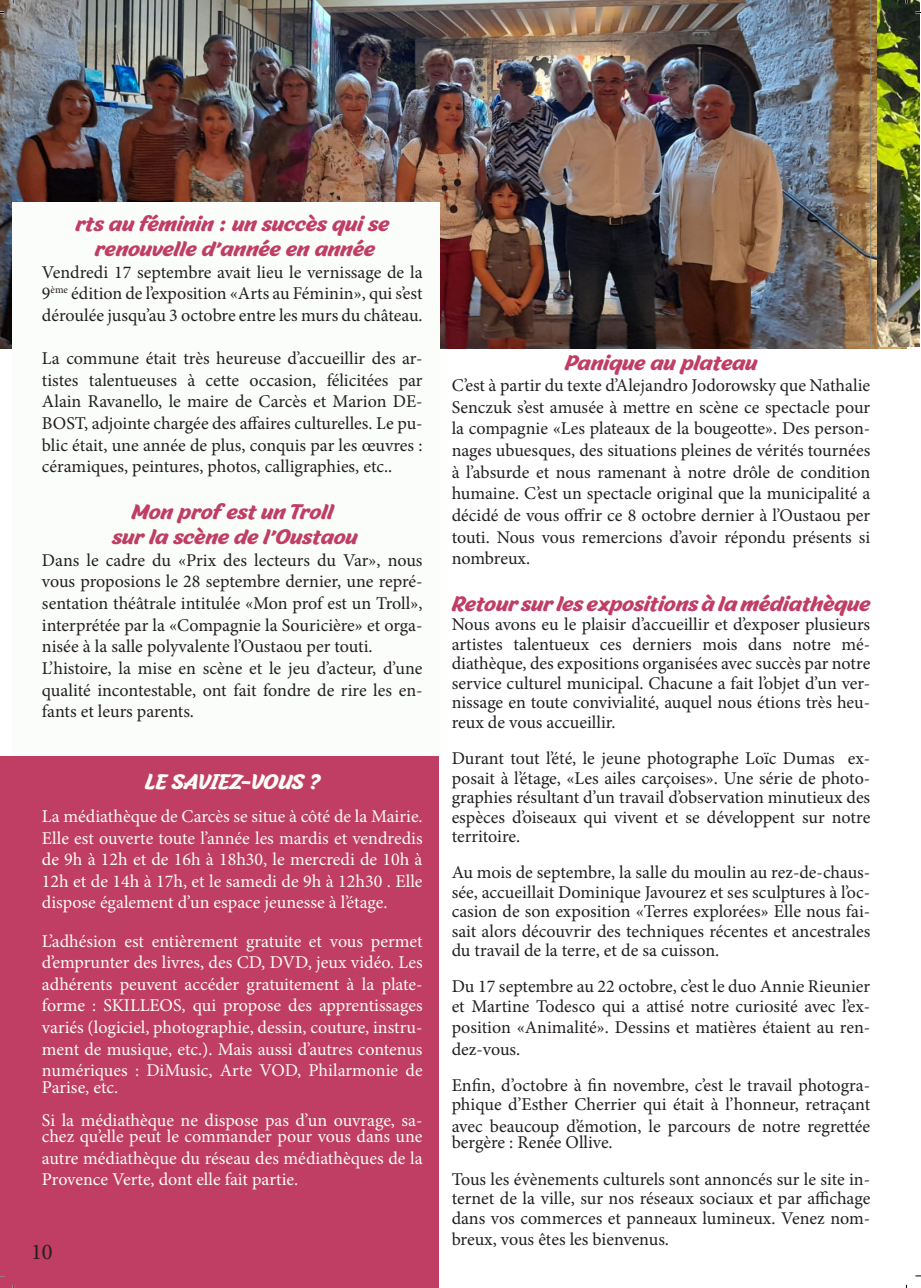
<style>
.page{position:relative;width:921px;height:1288px;background:#fff}
.page>*{position:absolute;margin:0;border:0;box-sizing:border-box;transform-origin:0 0}
.t1{font:22.5px "Minion Pro";color:#231f20}
.t2{font:21px "Malvie";color:#c03d65}
.t3{font:21px "Malvie";color:#fefcf9}
.t4{font:18px/21.6px "Minion Pro";color:#231f20;text-align:justify}
.t5{font:18px/21.6px "Minion Pro";color:#fefcfa;text-align:justify}
</style>
<div class="page">
<img style="left:0;top:0;width:906px;height:348px">
<div style="left:12px;top:202px;width:427px;height:554px;background:#fbfdfa"></div>
<div style="left:0;top:756px;width:439px;height:531px;background:#c03d64"></div>
<img style="left:870px;top:0;width:49px;height:346px">
<p class="t2" style="left:75px;top:210px;width:315px">rts au féminin : un succès qui se</p>
<p class="t2" style="left:95px;top:235px;width:281px">renouvelle d’année en année</p>
<p class="t4" style="left:42px;top:261px;width:382px">Vendredi 17 septembre avait lieu le vernissage de la 9<sup>ème</sup> édition de l’exposition «Arts au Féminin», qui s’est déroulée jusqu’au 3 octobre entre les murs du château.</p>
<p class="t4" style="left:42px;top:348px;width:382px">La commune était très heureuse d’accueillir des ar&shy;tistes talentueuses à cette occasion, félicitées par Alain Ravanello, le maire de Carcès et Marion DE-BOST, adjointe chargée des affaires culturelles. Le pu&shy;blic était, une année de plus, conquis par les œuvres : céramiques, peintures, photos, calligraphies, etc..</p>
<p class="t2" style="left:132px;top:498px;width:203px">Mon prof est un Troll</p>
<p class="t2" style="left:112px;top:523px;width:247px">sur la scène de l’Oustaou</p>
<p class="t4" style="left:42px;top:549px;width:382px">Dans le cadre du «Prix des lecteurs du Var», nous vous proposions le 28 septembre dernier, une repré&shy;sentation théâtrale intitulée «Mon prof est un Troll», interprétée par la «Compagnie la Souricière» et orga&shy;nisée à la salle polyvalente l’Oustaou per touti.</p>
<p class="t4" style="left:42px;top:657px;width:382px">L’histoire, la mise en scène et le jeu d’acteur, d’une qualité incontestable, ont fait fondre de rire les en&shy;fants et leurs parents.</p>
<p class="t3" style="left:144px;top:768px;width:177px">LE SAVIEZ-VOUS ?</p>
<p class="t5" style="left:42px;top:805px;width:382px">La médiathèque de Carcès se situe à côté de la Mairie.<br>Elle est ouverte toute l’année les mardis et vendredis de 9h à 12h et de 16h à 18h30, le mercredi de 10h à 12h et de 14h à 17h, et le samedi de 9h à 12h30 . Elle dispose également d’un espace jeunesse à l’étage.</p>
<p class="t5" style="left:42px;top:930px;width:382px">L’adhésion est entièrement gratuite et vous permet d’emprunter des livres, des CD, DVD, jeux vidéo. Les adhérents peuvent accéder gratuitement à la plate&shy;forme : SKILLEOS, qui propose des apprentissages variés (logiciel, photographie, dessin, couture, instru&shy;ment de musique, etc.). Mais aussi d’autres contenus numériques : DiMusic, Arte VOD, Philarmonie de</p>
<p class="t5" style="left:42px;top:1076px;width:78px">Parise, etc.</p>
<p class="t5" style="left:42px;top:1111px;width:382px;line-height:16.5px">Si la médiathèque ne dispose pas d’un ouvrage, sa&shy;chez qu’elle peut le commander pour vous dans une</p>
<p class="t5" style="left:42px;top:1147px;width:382px">autre médiathèque du réseau des médiathèques de la<br>Provence Verte, dont elle fait partie.</p>
<p class="t1" style="left:31px;top:1236px;width:23px">10</p>
<p class="t2" style="left:565px;top:349px;width:194px">Panique au plateau</p>
<p class="t4" style="left:452px;top:375px;width:420px">C’est à partir du texte d’Alejandro Jodorowsky que Nathalie Senczuk s’est amusée à mettre en scène ce spectacle pour la compagnie «Les plateaux de la bougeotte». Des person&shy;nages ubuesques, des situations pleines de vérités tournées à l’absurde et nous ramenant à notre drôle de condition humaine. C’est un spectacle original que la municipalité a décidé de vous offrir ce 8 octobre dernier à l’Oustaou per touti. Nous vous remercions d’avoir répondu présents si nombreux.</p>
<p class="t2" style="left:452px;top:590px;width:420px">Retour sur les expositions à la médiathèque</p>
<p class="t4" style="left:452px;top:615px;width:420px;line-height:19.5px">Nous avons eu le plaisir d’accueillir et d’exposer plusieurs artistes talentueux ces derniers mois dans notre mé&shy;diathèque, des expositions organisées avec succès par notre service culturel municipal. Chacune a fait l’objet d’un ver&shy;nissage en toute convivialité, auquel nous étions très heu&shy;reux de vous accueillir.</p>
<p class="t4" style="left:452px;top:748px;width:420px;line-height:19.5px">Durant tout l’été, le jeune photographe Loïc Dumas ex&shy;posait à l’étage, «Les ailes carçoises». Une série de photo&shy;graphies résultant d’un travail d’observation minutieux des espèces d’oiseaux qui vivent et se développent sur notre territoire.</p>
<p class="t4" style="left:452px;top:862px;width:420px;line-height:19.5px">Au mois de septembre, la salle du moulin au rez-de-chaus&shy;sée, accueillait Dominique Javourez et ses sculptures à l’oc&shy;casion de son exposition «Terres explorées» Elle nous fai&shy;sait alors découvrir des techniques récentes et ancestrales du travail de la terre, et de sa cuisson.</p>
<p class="t4" style="left:452px;top:976px;width:420px;line-height:19.5px">Du 17 septembre au 22 octobre, c’est le duo Annie Rieunier et Martine Todesco qui a attisé notre curiosité avec l’ex-</p>
<p class="t4" style="left:452px;top:1016px;width:420px">position «Animalité». Dessins et matières étaient au ren&shy;dez-vous.</p>
<p class="t4" style="left:452px;top:1075px;width:420px;line-height:19.5px">Enfin, d’octobre à fin novembre, c’est le travail photogra&shy;phique d’Esther Cherrier qui était à l’honneur, retraçant</p>
<p class="t4" style="left:452px;top:1118px;width:420px;line-height:16.5px">avec beaucoup d’émotion, le parcours de notre regrettée bergère : Renée Ollive.</p>
<p class="t4" style="left:452px;top:1169px;width:420px;line-height:19.5px">Tous les évènements culturels sont annoncés sur le site in&shy;ternet de la ville, sur nos réseaux sociaux et par affichage dans vos commerces et panneaux lumineux. Venez nom-</p>
<p class="t4" style="left:452px;top:1228px;width:219px">breux, vous êtes les bienvenus.</p>
</div>
